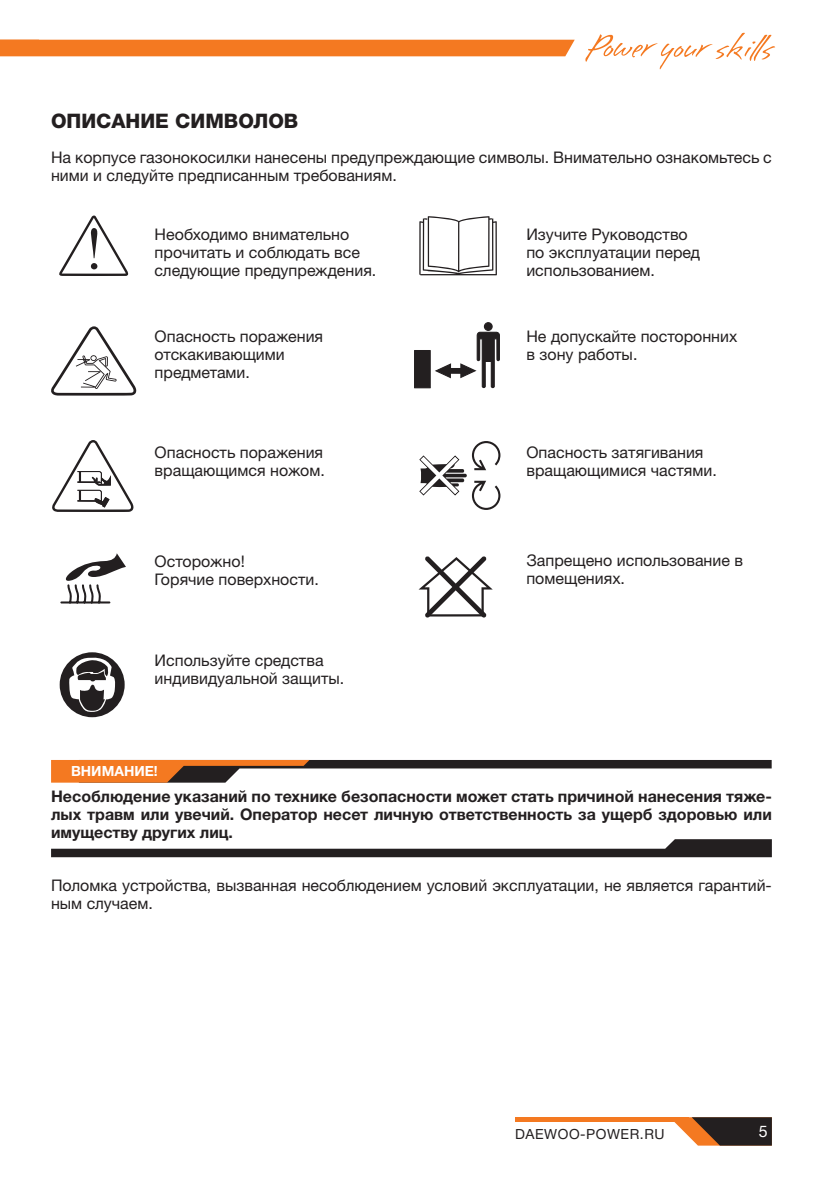
<style>
.page{position:relative;width:840px;height:1191px;background:#fff}
.page>*{position:absolute;margin:0;border:0;box-sizing:border-box;transform-origin:0 0}
.ЗАГОЛОВОК{font:800 20px "Helvetica Neue LTW1 G";color:#231f20}
.Основной_текст{font:16px/18px "Helvetica Neue LTW1 G";color:#231f20}
.Внимание_текст{font:700 16px/18px "Helvetica Neue LTW1 G";color:#231f20;text-align:justify}
.t1{font:16px "Helvetica Neue Cyr";color:#fff}
.t2{font:14px "Helvetica 5 Normal";letter-spacing:.04em;color:#231f20}
.t3{font:700 14px "Helvetica Neue LTW1 G";color:#fff}
</style>
<div class="page">
<div style="left:0;top:40px;width:574px;height:17px;background:#f47921"></div>
<svg style="left:585px;top:33px;width:189px;height:36px"></svg>
<svg style="left:674px;top:1117px;width:97px;height:28px;background:#654937"></svg>
<div style="left:514px;top:1117px;width:174px;height:5px;background:#f47921"></div>
<svg style="left:419px;top:441px;width:81px;height:69px"></svg>
<svg style="left:418px;top:556px;width:74px;height:61px"></svg>
<svg style="left:59px;top:215px;width:70px;height:61px"></svg>
<svg style="left:419px;top:216px;width:77px;height:59px"></svg>
<svg style="left:414px;top:322px;width:85px;height:66px"></svg>
<svg style="left:51px;top:326px;width:86px;height:69px"></svg>
<svg style="left:52px;top:440px;width:82px;height:72px"></svg>
<svg style="left:60px;top:652px;width:65px;height:65px"></svg>
<svg style="left:60px;top:553px;width:66px;height:51px"></svg>
<svg style="left:51px;top:760px;width:720px;height:22px"></svg>
<svg style="left:51px;top:839px;width:720px;height:18px"></svg>
<p class="ЗАГОЛОВОК" style="left:51px;top:109px;width:249px">ОПИСАНИЕ СИМВОЛОВ</p>
<p class="Основной_текст" style="left:51px;top:148px;width:722px">На корпусе газонокосилки нанесены предупреждающие символы. Внимательно ознакомьтесь с ними и следуйте предписанным требованиям.</p>
<p class="Основной_текст" style="left:154px;top:225px;width:196px">Необходимо внимательно</p>
<p class="Основной_текст" style="left:154px;top:243px;width:207px">прочитать и соблюдать все</p>
<p class="Основной_текст" style="left:154px;top:261px;width:223px">следующие предупреждения.</p>
<p class="Основной_текст" style="left:154px;top:327px;width:170px">Опасность поражения отскакивающими предметами.</p>
<p class="Основной_текст" style="left:154px;top:443px;width:171px">Опасность поражения вращающимся ножом.</p>
<p class="Основной_текст" style="left:154px;top:552px;width:166px">Осторожно!<br>Горячие поверхности.</p>
<p class="Основной_текст" style="left:154px;top:651px;width:191px">Используйте средства индивидуальной защиты.</p>
<p class="t3" style="left:71px;top:762px;width:88px">ВНИМАНИЕ!</p>
<p class="Основной_текст" style="left:526px;top:225px;width:175px">Изучите Руководство по эксплуатации перед использованием.</p>
<p class="Основной_текст" style="left:526px;top:327px;width:212px">Не допускайте посторонних в зону работы.</p>
<p class="Основной_текст" style="left:526px;top:443px;width:192px">Опасность затягивания вращающимися частями.</p>
<p class="Основной_текст" style="left:526px;top:551px;width:218px">Запрещено использование в помещениях.</p>
<p class="Внимание_текст" style="left:51px;top:787px;width:722px">Несоблюдение указаний по технике безопасности может стать причиной нанесения тяже&shy;лых травм или увечий. Оператор несет личную ответственность за ущерб здоровью или имуществу других лиц.</p>
<p class="Основной_текст" style="left:51px;top:876px;width:722px">Поломка устройства, вызванная несоблюдением условий эксплуатации, не является гарантий&shy;ным случаем.</p>
<p class="t2" style="left:514px;top:1126px;width:151px">DAEWOO-POWER.RU</p>
<p class="t1" style="left:758px;top:1122px;width:10px">5</p>
</div>
